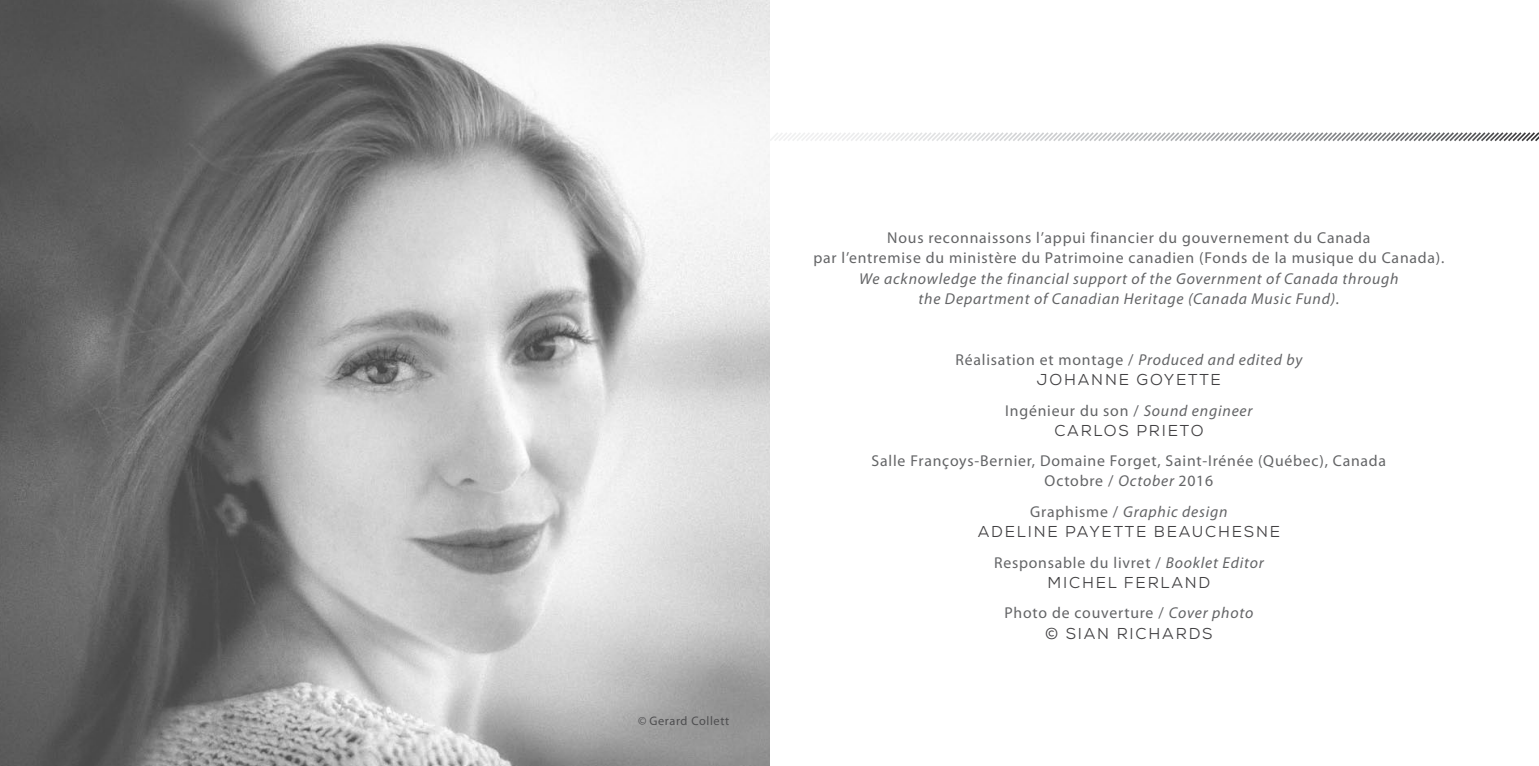
<style>
.page{position:relative;width:1539px;height:766px;background:#fff}
.page>*{position:absolute;margin:0;border:0;box-sizing:border-box;transform-origin:0 0}
.t1{font:15.75px/20.2px "Myriad Pro";letter-spacing:.05em;color:#636466;text-align:center}
.t2{font:italic 15.75px/20.2px "Myriad Pro";letter-spacing:.05em;color:#636466;text-align:center}
.t3{font:15.75px "Nexa";letter-spacing:.115em;color:#414042}
.t4{font:12.38px "Myriad Pro";letter-spacing:.05em;color:#4d4d4f}
.s1{font-style:italic}
.s2{font-style:normal}
</style>
<div class="page">
<svg style="left:770px;top:132px;width:769px;height:10px"></svg>
<img style="left:0;top:0;width:770px;height:765px">
<p class="t4" style="left:638px;top:712px;width:93px">© Gerard Collett</p>
<p class="t1" style="left:813px;top:227px;width:633px">Nous reconnaissons l’appui financier du gouvernement du Canada<br>par l’entremise du ministère du Patrimoine canadien (Fonds de la musique du Canada).</p>
<p class="t2" style="left:859px;top:268px;width:541px">We acknowledge the financial support of the Government of Canada through the Department of Canadian Heritage (Canada Music Fund).</p>
<p class="t1" style="left:955px;top:349px;width:348px">Réalisation et montage / <span class="s1">Produced and edited by</span></p>
<p class="t3" style="left:1037px;top:369px;width:186px">JOHANNE GOYETTE</p>
<p class="t1" style="left:1005px;top:399px;width:249px">Ingénieur du son / <span class="s1">Sound engineer</span></p>
<p class="t3" style="left:1054px;top:420px;width:151px">CARLOS PRIETO</p>
<p class="t1" style="left:872px;top:450px;width:516px">Salle Françoys-Bernier, Domaine Forget, Saint-Irénée (Québec), Canada<br>Octobre / <span class="s1">October</span> 2016</p>
<p class="t2" style="left:1030px;top:501px;width:199px"><span class="s2">Graphisme /</span> Graphic design</p>
<p class="t3" style="left:978px;top:521px;width:304px">ADELINE PAYETTE BEAUCHESNE</p>
<p class="t1" style="left:994px;top:551px;width:271px">Responsable du livret / <span class="s1">Booklet Editor</span></p>
<p class="t3" style="left:1048px;top:572px;width:164px">MICHEL FERLAND</p>
<p class="t1" style="left:1005px;top:602px;width:250px">Photo de couverture / <span class="s1">Cover photo</span></p>
<p class="t3" style="left:1045px;top:622px;width:166px">© SIAN RICHARDS</p>
</div>
